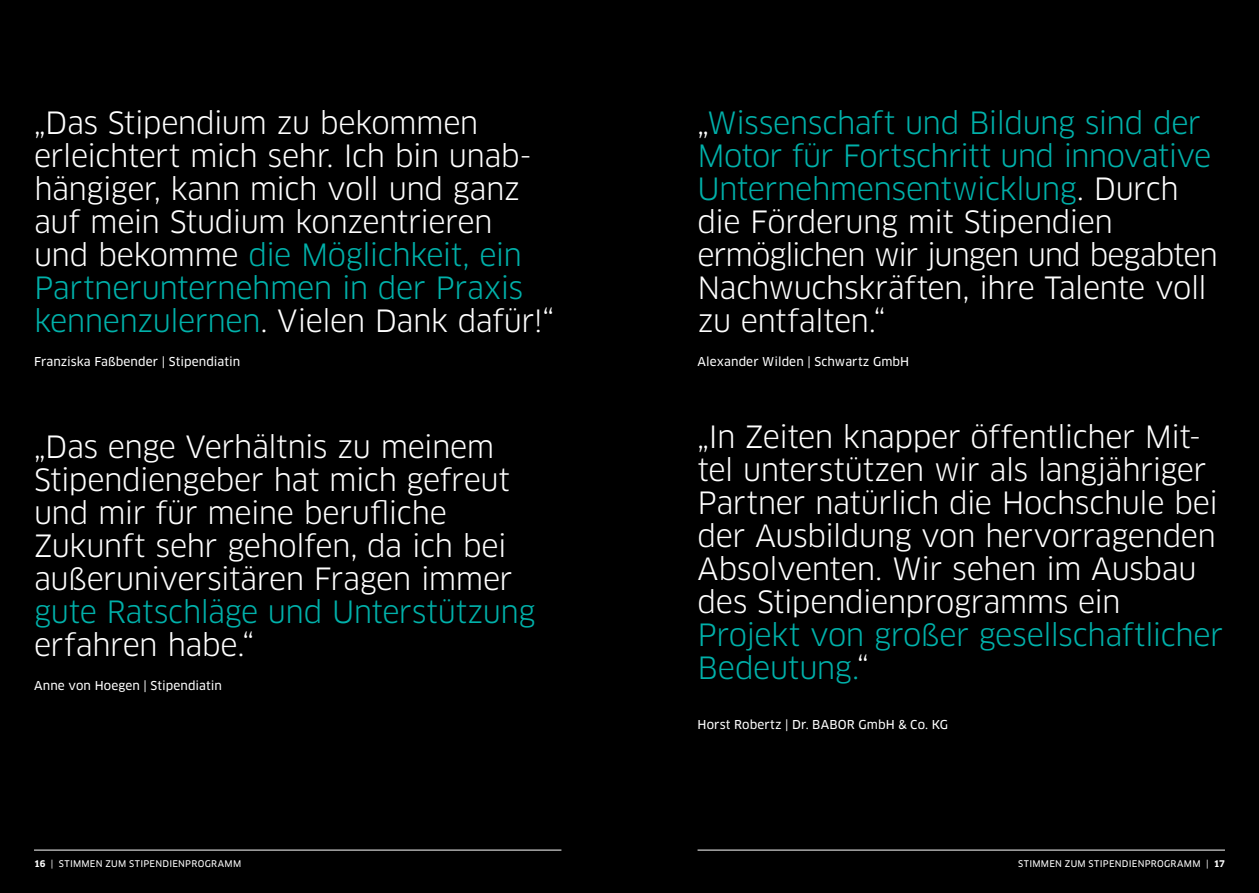
<style>
.page{position:relative;width:1259px;height:893px;background:#000}
.page>*{position:absolute;margin:0;border:0;box-sizing:border-box;transform-origin:0 0}
.t1{font:30px/33px "Clan OT";letter-spacing:-.02em;color:#fff}
.t2{font:30px/33px "Clan OT";letter-spacing:-.02em;color:#00b1aa}
.t3{font:12px "Clan OT News";letter-spacing:.01em;color:#fff}
.t4{font:9px "Clan OT News";letter-spacing:.03em;color:#fff}
.s1{color:#00b1aa}
.s2{color:#fff}
.s3{font-family:"Clan OT";font-weight:700}
</style>
<div class="page">
<hr style="left:697px;top:850px;width:528px;height:1px;background:#fff">
<hr style="left:34px;top:850px;width:527px;height:1px;background:#fff">
<p class="t1" style="left:34px;top:107px;width:521px">„Das Stipendium zu bekommen erleichtert mich sehr. Ich bin unab&shy;hängiger, kann mich voll und ganz auf mein Studium konzentrieren und bekomme <span class="s1">die Möglichkeit, ein Partnerunternehmen in der Praxis kennenzulernen</span>. Vielen Dank dafür!“</p>
<p class="t3" style="left:34px;top:355px;width:208px">Franziska Faßbender | Stipendiatin</p>
<p class="t1" style="left:34px;top:431px;width:480px">„Das enge Verhältnis zu meinem<br>Stipendiengeber hat mich gefreut und mir für meine berufliche<br>Zukunft sehr geholfen, da ich bei außeruniversitären Fragen immer</p>
<p class="t2" style="left:34px;top:596px;width:503px">gute Ratschläge und Unterstützung</p>
<p class="t1" style="left:34px;top:629px;width:221px">erfahren habe.“</p>
<p class="t3" style="left:34px;top:679px;width:189px">Anne von Hoegen | Stipendiatin</p>
<p class="t1" style="left:697px;top:107px;width:522px">„<span class="s1">Wissenschaft und Bildung sind der<br>Motor für Fortschritt und innovative<br>Unternehmensentwicklung</span>. Durch die Förderung mit Stipendien ermöglichen wir jungen und begabten<br>Nachwuchskräften, ihre Talente voll zu entfalten.“</p>
<p class="t3" style="left:697px;top:355px;width:213px">Alexander Wilden | Schwartz GmbH</p>
<p class="t1" style="left:697px;top:420px;width:522px">„In Zeiten knapper öffentlicher Mit&shy;tel unterstützen wir als langjähriger Partner natürlich die Hochschule bei der Ausbildung von hervorragenden Absolventen. Wir sehen im Ausbau des Stipendienprogramms ein</p>
<p class="t2" style="left:697px;top:618px;width:527px">Projekt von großer gesellschaftlicher<br>Bedeutung.<span class="s2">“</span></p>
<p class="t3" style="left:697px;top:717px;width:252px">Horst Robertz | Dr. BABOR GmbH &amp; Co. KG</p>
<p class="t4" style="left:34px;top:859px;width:209px"><span class="s3">16</span> | STIMMEN ZUM STIPENDIENPROGRAMM</p>
<p class="t4" style="left:1018px;top:859px;width:208px">STIMMEN ZUM STIPENDIENPROGRAMM | <span class="s3">17</span></p>
</div>
